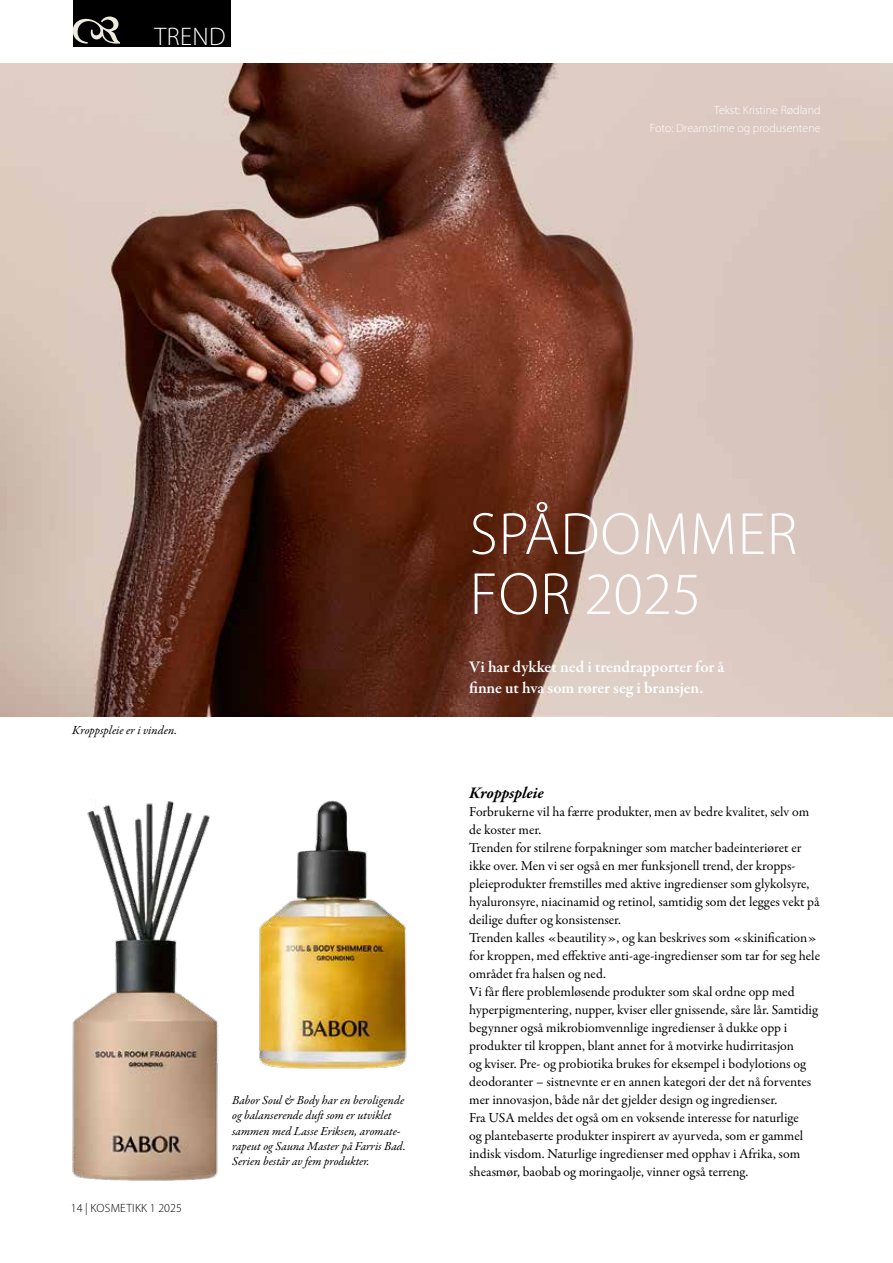
<style>
.page{position:relative;width:893px;height:1263px;background:#fff}
.page>*{position:absolute;margin:0;border:0;box-sizing:border-box;transform-origin:0 0}
.t1{font:300 60px/60px "Myriad Pro";letter-spacing:.02em;color:#fff}
.t2{font:300 25.5px "Myriad Pro";letter-spacing:.02em;color:#fff}
.t3{font:600 16.5px/21px "Garamond Premr Pro";letter-spacing:-.005em;color:#fff}
.t4{font:italic 700 16.5px "Garamond Premr Pro";letter-spacing:-.005em;color:#000}
.t5{font:13.8px/18px "Garamond Premr Pro";letter-spacing:-.005em;color:#000}
.t6{font:italic 12.3px/15.3px "Garamond Premr Pro";color:#000}
.t7{font:300 12px/18px "Myriad Pro";color:#fff;text-align:right}
.t8{font:300 12px "Myriad Pro";letter-spacing:.02em;color:#000}
</style>
<div class="page">
<img style="left:0;top:64px;width:893px;height:652px">
<div style="left:73px;top:0;width:157px;height:47px;background:#000"></div>
<img style="left:72px;top:801px;width:146px;height:380px">
<img style="left:259px;top:800px;width:148px;height:269px">
<h2 class="t2" style="left:154px;top:23px;width:73px">TREND</h2>
<p class="t7" style="left:650px;top:101px;width:172px">Tekst: Kristine Rødland<br>Foto: Dreamstime og produsentene</p>
<p class="t6" style="left:72px;top:723px;width:106px">Kroppspleie er i vinden.</p>
<p class="t8" style="left:71px;top:1201px;width:112px">14 | KOSMETIKK 1 2025</p>
<p class="t6" style="left:232px;top:1093px;width:175px">Babor Soul &amp; Body har en beroligende og balanserende duft som er utviklet sammen med Lasse Eriksen, aromate&shy;rapeut og Sauna Master på Farris Bad.<br>Serien består av fem produkter.</p>
<h1 class="t1" style="left:470px;top:505px;width:329px">SPÅDOMMER<br>FOR 2025</h1>
<p class="t3" style="left:469px;top:656px;width:257px">Vi har dykket ned i trendrapporter for å finne ut hva som rører seg i bransjen.</p>
<p class="t4" style="left:469px;top:782px;width:76px">Kroppspleie</p>
<p class="t5" style="left:469px;top:803px;width:352px">Forbrukerne vil ha færre produkter, men av bedre kvalitet, selv om de koster mer.<br>Trenden for stilrene forpakninger som matcher badeinteriøret er ikke over. Men vi ser også en mer funksjonell trend, der kropps&shy;pleieprodukter fremstilles med aktive ingredienser som glykolsyre, hyaluronsyre, niacinamid og retinol, samtidig som det legges vekt på deilige dufter og konsistenser.<br>Trenden kalles «beautility», og kan beskrives som «skinification» for kroppen, med effektive anti-age-ingredienser som tar for seg hele området fra halsen og ned.<br>Vi får flere problemløsende produkter som skal ordne opp med hyperpigmentering, nupper, kviser eller gnissende, såre lår. Samtidig begynner også mikrobiomvennlige ingredienser å dukke opp i produkter til kroppen, blant annet for å motvirke hudirritasjon<br>og kviser. Pre- og probiotika brukes for eksempel i bodylotions og deodoranter – sistnevnte er en annen kategori der det nå forventes mer innovasjon, både når det gjelder design og ingredienser.<br>Fra USA meldes det også om en voksende interesse for naturlige<br>og plantebaserte produkter inspirert av ayurveda, som er gammel indisk visdom. Naturlige ingredienser med opphav i Afrika, som sheasmør, baobab og moringaolje, vinner også terreng.</p>
</div>
